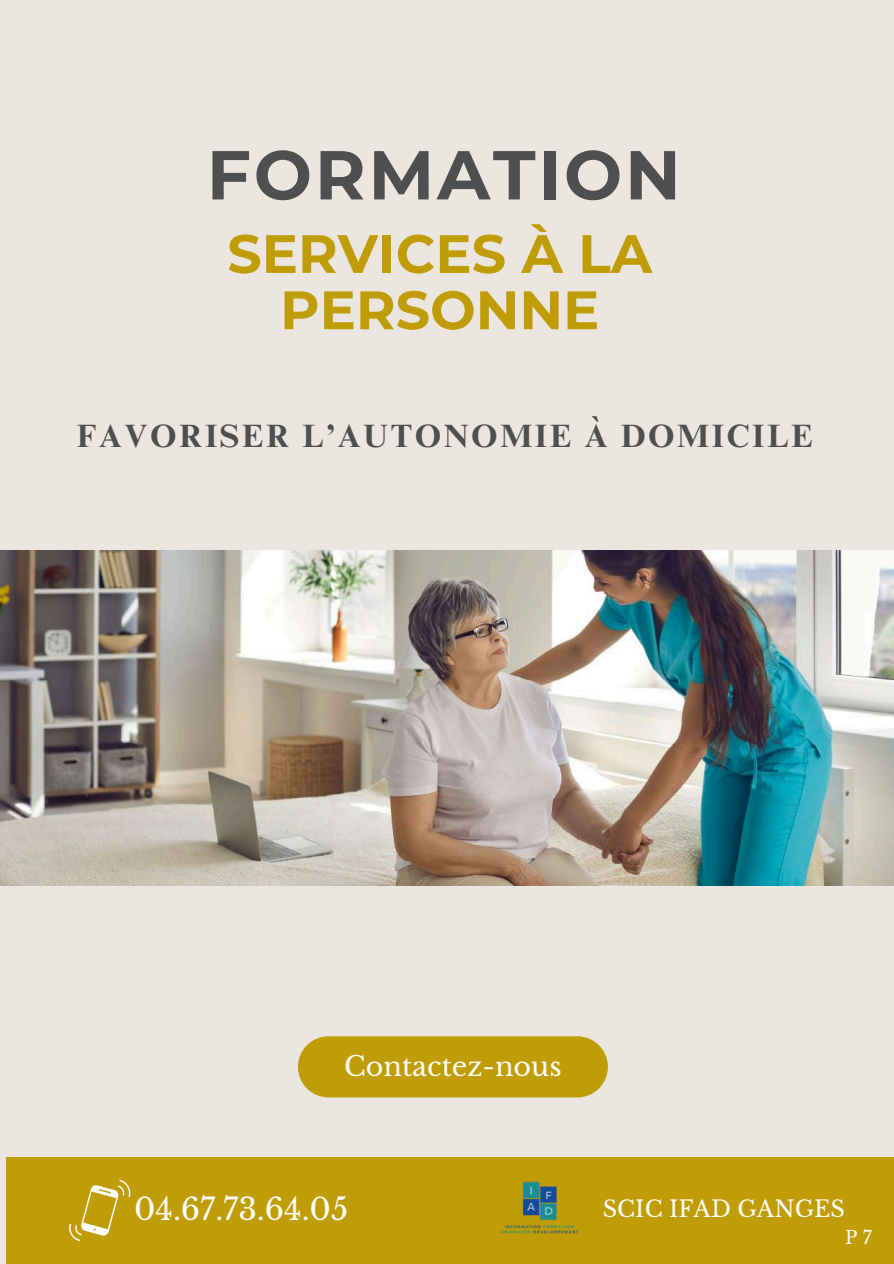
<style>
.page{position:relative;width:894px;height:1264px;background:#fff}
.page>*{position:absolute;margin:0;border:0;box-sizing:border-box;transform-origin:0 0}
.t1{font:700 69px "Montserrat";letter-spacing:.04em;color:#4e4f50}
.t2{font:700 54px/56.2px "Montserrat";color:#c09d06;text-align:center}
.t3{font:700 32.25px "Times NRMT Pro";letter-spacing:.075em;color:#4e4f50}
.t4{font:30px "Libre Baskerville";color:#fff}
.t5{font:27px "Libre Baskerville";color:#fff}
.t6{font:22.5px "Libre Baskerville";color:#fff}
.t7{font:18px "Libre Baskerville";color:#fff}
</style>
<div class="page">
<div style="left:0;top:0;width:893px;height:1263px;background:#ebe6e0"></div>
<div style="left:6px;top:1157px;width:887px;height:106px;background:#c09d06"></div>
<div style="left:298px;top:1036px;width:309px;height:61px;background:#c09d06"></div>
<svg style="left:69px;top:1179px;width:62px;height:62px"></svg>
<img style="left:500px;top:1181px;width:79px;height:53px">
<img style="left:0;top:550px;width:893px;height:335px">
<h1 class="t1" style="left:207px;top:133px;width:475px">FORMATION</h1>
<h2 class="t2" style="left:227px;top:225px;width:426px">SERVICES À LA<br>PERSONNE</h2>
<p class="t3" style="left:77px;top:424px;width:737px">FAVORISER L’AUTONOMIE À DOMICILE</p>
<p class="t5" style="left:344px;top:1049px;width:219px">Contactez-nous</p>
<p class="t4" style="left:134px;top:1190px;width:215px">04.67.73.64.05</p>
<p class="t6" style="left:602px;top:1195px;width:244px">SCIC IFAD GANGES</p>
<p class="t7" style="left:844px;top:1226px;width:28px">P 7</p>
</div>
